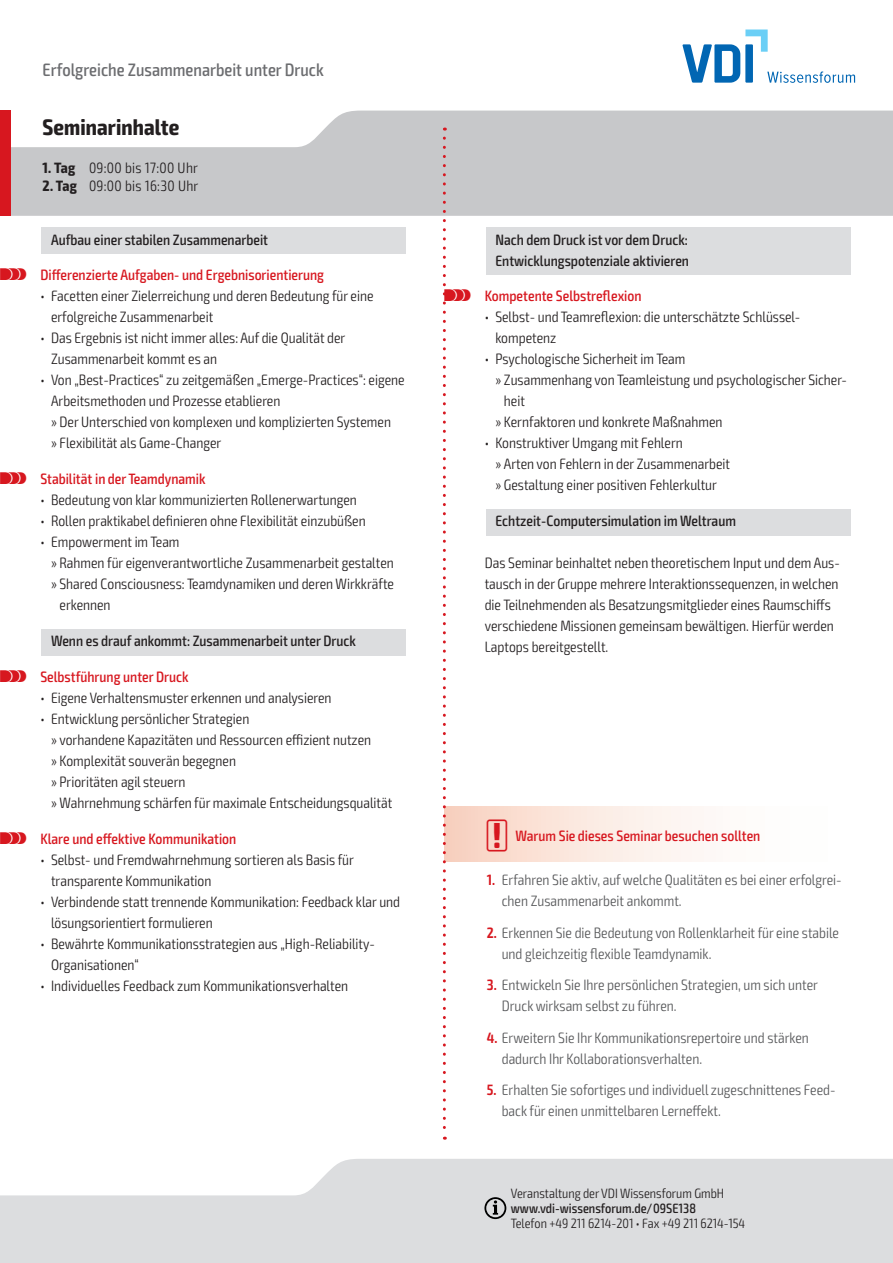
<style>
.page{position:relative;width:893px;height:1263px;background:#fff}
.page>*{position:absolute;margin:0;border:0;box-sizing:border-box;transform-origin:0 0}
.t1{font:700 condensed 22.5px "Exo 2";letter-spacing:.005em;color:#231f20}
.t2{font:500 condensed 18px "Exo 2";color:#6c6d70}
.t3{font:300 condensed 15px/21px "Exo 2";color:#231f20}
.t4{font:300 condensed 15px/21px "Exo 2";color:#57585a}
.t5{font:500 condensed 15px "Exo 2";color:#d7171f}
.t6{font:500 condensed 15px/21px "Exo 2";color:#231f20}
.t7{font:300 condensed 15px "Exo 2";letter-spacing:.02em;color:#231f20}
.t8{font:300 condensed 13.5px "Exo 2";color:#231f20}
.t9{font:500 condensed 13.5px "Exo 2";color:#231f20}
.s1{font-weight:700}
.s2{font-family:"VDI Iconset S4 A Regular";font-weight:400;font-stretch:normal}
.s3{font-weight:600;color:#d7171f}
</style>
<div class="page">
<svg style="left:0;top:1159px;width:893px;height:104px;fill:#dcdddf"></svg>
<svg style="left:11px;top:111px;width:882px;height:105px;fill:#c7c8ca"></svg>
<div style="left:0;top:111px;width:11px;height:105px;background:#d7171f"></div>
<svg style="left:484px;top:1197px;width:22px;height:22px"></svg>
<svg style="left:682px;top:30px;width:173px;height:53px"></svg>
<div style="left:486px;top:228px;width:364px;height:47px;background:#dcdddf"></div>
<div style="left:486px;top:509px;width:364px;height:27px;background:#dcdddf"></div>
<div style="left:41px;top:228px;width:365px;height:26px;background:#dcdddf"></div>
<div style="left:41px;top:629px;width:365px;height:27px;background:#dcdddf"></div>
<div style="left:444px;top:807px;width:406px;height:55px;background:linear-gradient(to right,#f8d6c6,#fff)"></div>
<svg style="left:443px;top:138px;width:3px;height:1002px"></svg>
<p class="t2" style="left:43px;top:59px;width:283px">Erfolgreiche Zusammenarbeit unter Druck</p>
<h1 class="t1" style="left:43px;top:113px;width:138px">Seminarinhalte</h1>
<p class="t7" style="left:43px;top:159px;width:157px"><span class="s1">1. Tag</span> 09:00 bis 17:00 Uhr</p>
<p class="t7" style="left:43px;top:177px;width:157px"><span class="s1">2. Tag</span> 09:00 bis 16:30 Uhr</p>
<p class="t6" style="left:51px;top:229px;width:219px">Aufbau einer stabilen Zusammenarbeit</p>
<p class="t5" style="left:0;top:266px;width:326px"><span class="s2">S</span> Differenzierte Aufgaben- und Ergebnisorientierung</p>
<p class="t3" style="left:51px;top:286px;width:324px;text-indent:-11px">• Facetten einer Zielerreichung und deren Bedeutung für eine erfolgreiche Zusammenarbeit</p>
<p class="t3" style="left:51px;top:328px;width:296px;text-indent:-11px">• Das Ergebnis ist nicht immer alles: Auf die Qualität der<br>Zusammenarbeit kommt es an</p>
<p class="t3" style="left:51px;top:370px;width:355px;text-indent:-11px">• Von „Best-Practices“ zu zeitgemäßen „Emerge-Practices“: eigene Arbeitsmethoden und Prozesse etablieren<br>» Der Unterschied von komplexen und komplizierten Systemen<br>» Flexibilität als Game-Changer</p>
<p class="t5" style="left:0;top:470px;width:207px"><span class="s2">S</span> Stabilität in der Teamdynamik</p>
<p class="t3" style="left:40px;top:490px;width:318px">• Bedeutung von klar kommunizierten Rollenerwartungen</p>
<p class="t3" style="left:40px;top:511px;width:327px">• Rollen praktikabel definieren ohne Flexibilität einzubüßen</p>
<p class="t3" style="left:40px;top:532px;width:141px">• Empowerment im Team</p>
<p class="t3" style="left:51px;top:553px;width:344px">» Rahmen für eigenverantwortliche Zusammenarbeit gestalten</p>
<p class="t3" style="left:51px;top:574px;width:345px">» Shared Consciousness: Teamdynamiken und deren Wirkkräfte</p>
<p class="t3" style="left:60px;top:595px;width:53px">erkennen</p>
<p class="t6" style="left:51px;top:631px;width:306px">Wenn es drauf ankommt: Zusammenarbeit unter Druck</p>
<p class="t5" style="left:0;top:668px;width:190px"><span class="s2">S</span> Selbstführung unter Druck</p>
<p class="t3" style="left:40px;top:688px;width:293px">• Eigene Verhaltensmuster erkennen und analysieren</p>
<p class="t3" style="left:51px;top:709px;width:343px;text-indent:-11px">• Entwicklung persönlicher Strategien<br>» vorhandene Kapazitäten und Ressourcen effizient nutzen<br>» Komplexität souverän begegnen<br>» Prioritäten agil steuern<br>» Wahrnehmung schärfen für maximale Entscheidungsqualität</p>
<p class="t5" style="left:0;top:830px;width:238px"><span class="s2">S</span> Klare und effektive Kommunikation</p>
<p class="t3" style="left:51px;top:849px;width:304px;text-indent:-11px">• Selbst- und Fremdwahrnehmung sortieren als Basis für transparente Kommunikation</p>
<p class="t3" style="left:51px;top:891px;width:351px;text-indent:-11px">• Verbindende statt trennende Kommunikation: Feedback klar und lösungsorientiert formulieren</p>
<p class="t3" style="left:51px;top:933px;width:325px;text-indent:-11px">• Bewährte Kommunikationsstrategien aus „High-Reliability-<br>Organisationen“</p>
<p class="t3" style="left:40px;top:975px;width:309px">• Individuelles Feedback zum Kommunikationsverhalten</p>
<p class="t6" style="left:495px;top:229px;width:195px">Nach dem Druck ist vor dem Druck:<br>Entwicklungspotenziale aktivieren</p>
<p class="t5" style="left:444px;top:287px;width:199px"><span class="s2">S</span> Kompetente Selbstreflexion</p>
<p class="t3" style="left:495px;top:307px;width:305px;text-indent:-11px">• Selbst- und Teamreflexion: die unterschätzte Schlüssel&shy;kompetenz</p>
<p class="t3" style="left:485px;top:349px;width:202px">• Psychologische Sicherheit im Team</p>
<p class="t3" style="left:495px;top:370px;width:353px">» Zusammenhang von Teamleistung und psychologischer Sicher-</p>
<p class="t3" style="left:504px;top:391px;width:23px">heit</p>
<p class="t3" style="left:495px;top:412px;width:229px">» Kernfaktoren und konkrete Maßnahmen</p>
<p class="t3" style="left:495px;top:433px;width:236px;text-indent:-11px">• Konstruktiver Umgang mit Fehlern<br>» Arten von Fehlern in der Zusammenarbeit » Gestaltung einer positiven Fehlerkultur</p>
<p class="t6" style="left:495px;top:511px;width:242px">Echtzeit-Computersimulation im Weltraum</p>
<p class="t3" style="left:485px;top:553px;width:357px">Das Seminar beinhaltet neben theoretischem Input und dem Aus&shy;tausch in der Gruppe mehrere Interaktionssequenzen, in welchen die Teilnehmenden als Besatzungsmitglieder eines Raumschiffs verschiedene Missionen gemeinsam bewältigen. Hierfür werden Laptops bereitgestellt.</p>
<p class="t5" style="left:487px;top:826px;width:275px"><span class="s2">!</span> Warum Sie dieses Seminar besuchen sollten</p>
<p class="t4" style="left:502px;top:870px;width:341px;text-indent:-15px"><span class="s3">1.</span> Erfahren Sie aktiv, auf welche Qualitäten es bei einer erfolgrei&shy;chen Zusammenarbeit ankommt.</p>
<p class="t4" style="left:502px;top:922px;width:339px;text-indent:-15px"><span class="s3">2.</span> Erkennen Sie die Bedeutung von Rollenklarheit für eine stabile und gleichzeitig flexible Teamdynamik.</p>
<p class="t4" style="left:502px;top:975px;width:318px;text-indent:-15px"><span class="s3">3.</span> Entwickeln Sie Ihre persönlichen Strategien, um sich unter<br>Druck wirksam selbst zu führen.</p>
<p class="t4" style="left:502px;top:1027px;width:309px;text-indent:-15px"><span class="s3">4.</span> Erweitern Sie Ihr Kommunikationsrepertoire und stärken dadurch Ihr Kollaborationsverhalten.</p>
<p class="t4" style="left:502px;top:1080px;width:335px;text-indent:-15px"><span class="s3">5.</span> Erhalten Sie sofortiges und individuell zugeschnittenes Feed&shy;back für einen unmittelbaren Lerneffekt.</p>
<p class="t8" style="left:511px;top:1185px;width:215px">Veranstaltung der VDI Wissensforum GmbH</p>
<p class="t9" style="left:511px;top:1200px;width:187px">www.vdi-wissensforum.de/09SE138</p>
<p class="t8" style="left:511px;top:1215px;width:236px">Telefon +49 211 6214-201 • Fax +49 211 6214-154</p>
</div>
